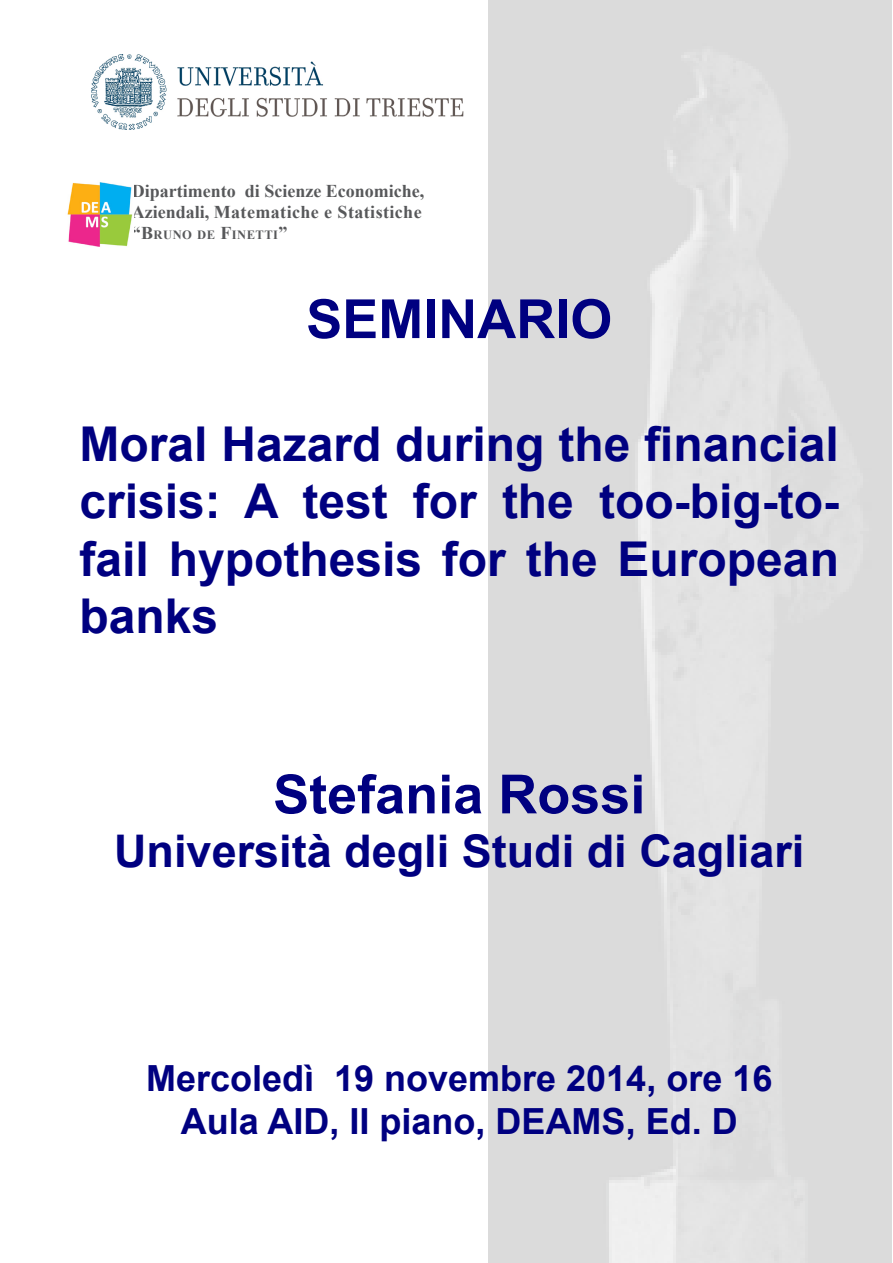
<style>
.page{position:relative;width:893px;height:1263px;background:#fff}
.page>*{position:absolute;margin:0;border:0;box-sizing:border-box;transform-origin:0 0}
.Normale{font:700 54px "Arial";color:#000080}
.Normale-2{font:700 48px/57.6px "Arial";color:#000080;text-align:justify}
.Normale-3{font:700 45px "Arial";color:#000080}
.Normale-4{font:700 36px "Arial";color:#000080}
.t1{font:700 18px/21px "Times New Roman";color:#57585a}
.t2{font:700 12.6px "Times New Roman";letter-spacing:.035em;color:#57585a}
.s1{font-size:18px}
</style>
<div class="page">
<img style="left:67px;top:182px;width:66px;height:65px">
<img style="left:91px;top:54px;width:373px;height:75px">
<p class="t1" style="left:132px;top:180px;width:294px">Dipartimento di Scienze Economiche,<br>Aziendali, Matematiche e Statistiche</p>
<p class="t2" style="left:132px;top:226px;width:157px"><span class="s1">“</span><span class="s1">B</span>RUNO DE <span class="s1">F</span>INETTI<span class="s1">”</span></p>
<p class="Normale" style="left:306px;top:283px;width:308px">SEMINARIO</p>
<p class="Normale-2" style="left:80px;top:416px;width:761px">Moral Hazard during the financial crisis: A test for the too-big-to&shy;fail hypothesis for the European banks</p>
<p class="Normale" style="left:273px;top:758px;width:374px">Stefania Rossi</p>
<p class="Normale-3" style="left:114px;top:821px;width:692px">Università degli Studi di Cagliari</p>
<p class="Normale-4" style="left:146px;top:1054px;width:628px">Mercoledì 19 novembre 2014, ore 16</p>
<p class="Normale-4" style="left:181px;top:1097px;width:558px">Aula AID, II piano, DEAMS, Ed. D</p>
</div>
